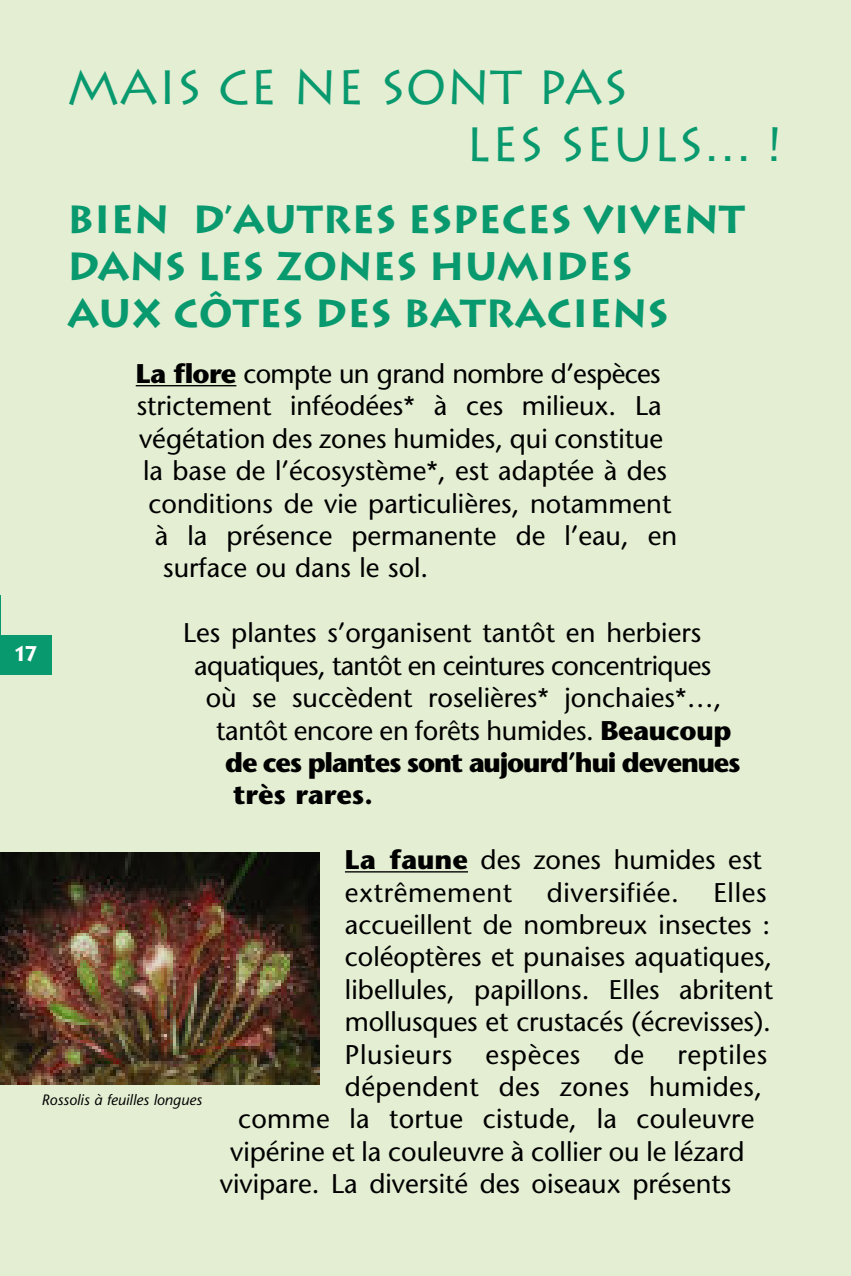
<style>
.page{position:relative;width:851px;height:1276px;background:#fff}
.page>*{position:absolute;margin:0;border:0;box-sizing:border-box;transform-origin:0 0}
.t1{font:48px/57.6px "Lithos";color:#09996e}
.t2{font:700 39px/46.8px "Lithos";color:#09996e}
.t3{font:27px/32.4px "Stone Sans";color:#000}
.t4{font:27px "Stone Sans";letter-spacing:-.025em;color:#000}
.t5{font:27px "Stone Sans";letter-spacing:.025em;color:#000}
.t6{font:700 27px "Stone Sans";letter-spacing:-.045em;color:#000}
.t7{font:700 27px "Stone Sans";color:#000}
.t8{font:700 21px "Lithos";color:#fff}
.t9{font:italic 15px "Stone Sans";color:#000}
.s1{font-weight:700}
</style>
<div class="page">
<div style="left:0;top:0;width:850px;height:1276px;background:#e4eed3"></div>
<div style="left:0;top:635px;width:52px;height:39px;background:#09996e"></div>
<hr style="left:136px;top:385px;width:100px;height:1px;background:#000">
<hr style="left:345px;top:871px;width:123px;height:1px;background:#000">
<img style="left:0;top:852px;width:319px;height:232px">
<h1 class="t1" style="left:465px;top:60px;width:318px;text-indent:-398px">MAIS CE NE SONT PAS<br>LES SEULS… !</h1>
<h2 class="t2" style="left:67px;top:196px;width:679px">BIEN D’AUTRES ESPECES VIVENT<br>DANS LES ZONES HUMIDES<br>AUX CÔTES DES BATRACIENS</h2>
<p class="t8" style="left:15px;top:643px;width:23px">17</p>
<p class="t4" style="left:136px;top:362px;width:526px"><span class="s1">La flore</span> compte un grand nombre d’espèces</p>
<p class="t3" style="left:137px;top:392px;width:526px">strictement inféodées* à ces milieux. La</p>
<p class="t3" style="left:139px;top:425px;width:525px">végétation des zones humides, qui constitue</p>
<p class="t3" style="left:143px;top:457px;width:525px">la base de l’écosystème*, est adaptée à des</p>
<p class="t3" style="left:148px;top:489px;width:524px">conditions de vie particulières, notamment</p>
<p class="t3" style="left:155px;top:522px;width:524px">à la présence permanente de l’eau, en</p>
<p class="t3" style="left:163px;top:554px;width:266px">surface ou dans le sol.</p>
<p class="t3" style="left:183px;top:619px;width:519px">Les plantes s’organisent tantôt en herbiers</p>
<p class="t4" style="left:194px;top:654px;width:518px">aquatiques, tantôt en ceintures concentriques</p>
<p class="t3" style="left:206px;top:684px;width:517px">où se succèdent roselières* jonchaies*…,</p>
<p class="t3" style="left:216px;top:716px;width:516px">tantôt encore en forêts humides. <span class="s1">Beaucoup</span></p>
<p class="t6" style="left:225px;top:751px;width:517px">de ces plantes sont aujourd’hui devenues</p>
<p class="t7" style="left:233px;top:783px;width:141px">très rares.</p>
<p class="t9" style="left:42px;top:1093px;width:162px">Rossolis à feuilles longues</p>
<p class="t3" style="left:345px;top:846px;width:418px"><span class="s1">La faune</span> des zones humides est extrêmement</p>
<p class="t5" style="left:546px;top:881px;width:134px">diversifiée.</p>
<p class="t3" style="left:713px;top:878px;width:54px">Elles</p>
<p class="t3" style="left:345px;top:911px;width:427px">accueillent de nombreux insectes :</p>
<p class="t3" style="left:345px;top:943px;width:429px">coléoptères et punaises aquatiques,</p>
<p class="t3" style="left:345px;top:975px;width:429px">libellules, papillons. Elles abritent</p>
<p class="t3" style="left:345px;top:1008px;width:427px">mollusques et crustacés (écrevisses).</p>
<p class="t5" style="left:345px;top:1043px;width:424px">Plusieurs espèces de reptiles</p>
<p class="t3" style="left:345px;top:1073px;width:418px">dépendent des zones humides,</p>
<p class="t3" style="left:238px;top:1105px;width:517px">comme la tortue cistude, la couleuvre</p>
<p class="t3" style="left:230px;top:1137px;width:516px">vipérine et la couleuvre à collier ou le lézard</p>
<p class="t3" style="left:220px;top:1170px;width:513px">vivipare. La diversité des oiseaux présents</p>
</div>
